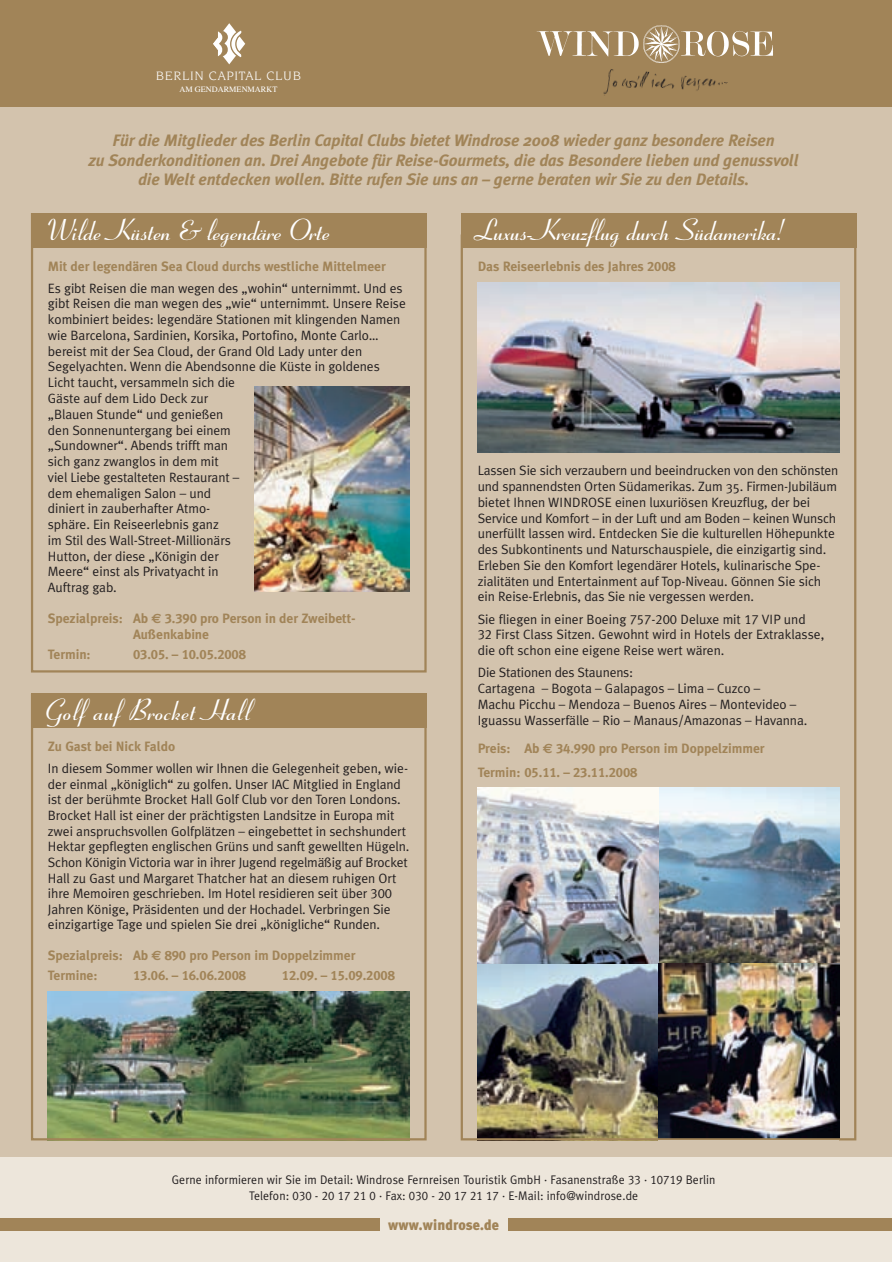
<style>
.page{position:relative;width:892px;height:1262px;background:#fff}
.page>*{position:absolute;margin:0;border:0;box-sizing:border-box;transform-origin:0 0}
.t1{font:700 30px "Ribbon 131 BT";letter-spacing:-.005em;color:#fff}
.t2{font:700 30px "Ribbon 131 BT";letter-spacing:.02em;color:#fff}
.t3{font:italic 700 16.5px/19.8px "Meta Plus";letter-spacing:-.01em;color:#a18458;text-align:center}
.t4{font:900 14.7px "Meta Plus";letter-spacing:.01em;color:#a18458;scale:.95 1}
.t5{font:13.5px/15.8px "Meta Plus Normal";letter-spacing:-.005em;color:#231f20}
.t6{font:700 13.5px/20px "Meta Plus";letter-spacing:-.005em;color:#a18458}
.t7{font:13.5px "Meta Plus Bold Caps";letter-spacing:-.005em;color:#a18458}
.t8{font:13.2px "Novarese";letter-spacing:.05em;color:#fff}
.t9{font:12.45px/15.9px "Meta Plus Normal";letter-spacing:.01em;color:#231f20;text-align:center;scale:.95 1}
.t10{font:8.25px "Times";color:#fff}
.s1{font-family:"Euro Sans"}
.s2{font-family:"Meta Plus Bold Caps";font-weight:400}
.s3{font-family:"Meta Plus Normal Caps"}
.s4{font-family:"Meta Plus";font-weight:700}
</style>
<div class="page">
<img style="left:0;top:0;width:891px;height:1261px">
<p class="t8" style="left:156px;top:70px;width:146px">BERLIN CAPITAL CLUB</p>
<p class="t10" style="left:179px;top:86px;width:99px">AM GENDARMENMARKT</p>
<p class="t3" style="left:88px;top:131px;width:711px">Für die Mitglieder des Berlin Capital Clubs bietet Windrose 2008 wieder ganz besondere Reisen<br>zu Sonderkonditionen an. Drei Angebote für Reise-Gourmets, die das Besondere lieben und genussvoll die Welt entdecken wollen. Bitte rufen Sie uns an – gerne beraten wir Sie zu den Details.</p>
<h1 class="t1" style="left:48px;top:220px;width:286px">Wilde Küsten &amp; legendäre Orte</h1>
<h1 class="t1" style="left:477px;top:220px;width:309px">Luxus-Kreuzflug durch Südamerika!</h1>
<p class="t6" style="left:48px;top:257px;width:339px">Mit der legendären Sea Cloud durchs westliche Mittelmeer</p>
<p class="t5" style="left:48px;top:281px;width:359px">Es gibt Reisen die man wegen des „wohin“ unternimmt. Und es gibt Reisen die man wegen des „wie“ unternimmt. Unsere Reise kombiniert beides: legendäre Stationen mit klingenden Namen wie Barcelona, Sardinien, Korsika, Portofino, Monte Carlo… bereist mit der Sea Cloud, der Grand Old Lady unter den Segelyachten. Wenn die Abendsonne die Küste in goldenes Licht taucht, versammeln sich die<br>Gäste auf dem Lido Deck zur<br>„Blauen Stunde“ und genießen<br>den Sonnenuntergang bei einem<br>„Sundowner“. Abends trifft man<br>sich ganz zwanglos in dem mit<br>viel Liebe gestalteten Restaurant –<br>dem ehemaligen Salon – und<br>diniert in zauberhafter Atmo-<br>sphäre. Ein Reiseerlebnis ganz<br>im Stil des Wall-Street-Millionärs<br>Hutton, der diese „Königin der<br>Meere“ einst als Privatyacht in<br>Auftrag gab.</p>
<p class="t6" style="left:133px;top:611px;width:224px;line-height:15.8px;text-indent:-85px">Spezialpreis: Ab <span class="s1">€</span> <span class="s2">3.390</span> pro Person in der Zweibett-<br>Außenkabine</p>
<p class="t6" style="left:48px;top:645px;width:44px">Termin<span class="s2">:</span></p>
<p class="t7" style="left:133px;top:646px;width:114px">03.05. – 10.05.2008</p>
<h1 class="t2" style="left:48px;top:700px;width:207px">Golf auf Brocket Hall</h1>
<p class="t6" style="left:48px;top:737px;width:129px">Zu Gast bei Nick Faldo</p>
<p class="t5" style="left:48px;top:761px;width:363px">In diesem Sommer wollen wir Ihnen die Gelegenheit geben, wie&shy;der einmal „königlich“ zu golfen. Unser IAC Mitglied in England ist der berühmte Brocket Hall Golf Club vor den Toren Londons.<br>Brocket Hall ist einer der prächtigsten Landsitze in Europa mit zwei anspruchsvollen Golfplätzen – eingebettet in sechshundert Hektar gepflegten englischen Grüns und sanft gewellten Hügeln.<br>Schon Königin Victoria war in ihrer Jugend regelmäßig auf Brocket Hall zu Gast und Margaret Thatcher hat an diesem ruhigen Ort ihre Memoiren geschrieben. Im Hotel residieren seit über <span class="s3">300<br></span>Jahren Könige, Präsidenten und der Hochadel. Verbringen Sie einzigartige Tage und spielen Sie drei „königliche“ Runden.</p>
<p class="t6" style="left:48px;top:946px;width:309px">Spezialpreis: Ab <span class="s1">€</span> <span class="s2">890</span> pro Person im Doppelzimmer<br>Termine<span class="s2">:</span></p>
<p class="t7" style="left:133px;top:967px;width:114px">13.06. – 16.06.2008</p>
<p class="t7" style="left:282px;top:967px;width:114px">12.09. – 15.09.2008</p>
<p class="t6" style="left:477px;top:257px;width:199px">Das Reiseerlebnis des Jahres <span class="s2">2008</span></p>
<p class="t5" style="left:477px;top:464px;width:362px">Lassen Sie sich verzaubern und beeindrucken von den schönsten und spannendsten Orten Südamerikas. Zum 35. Firmen-Jubiläum bietet Ihnen WINDROSE einen luxuriösen Kreuzflug, der bei Service und Komfort – in der Luft und am Boden – keinen Wunsch unerfüllt lassen wird. Entdecken Sie die kulturellen Höhepunkte des Subkontinents und Naturschauspiele, die einzigartig sind.<br>Erleben Sie den Komfort legendärer Hotels, kulinarische Spe&shy;zialitäten und Entertainment auf Top-Niveau. Gönnen Sie sich ein Reise-Erlebnis, das Sie nie vergessen werden.</p>
<p class="t5" style="left:477px;top:612px;width:348px">Sie fliegen in einer Boeing <span class="s3">757-200</span> Deluxe mit <span class="s3">17</span> VIP und<br><span class="s3">32</span> First Class Sitzen. Gewohnt wird in Hotels der Extraklasse, die oft schon eine eigene Reise wert wären.</p>
<p class="t5" style="left:477px;top:665px;width:331px">Die Stationen des Staunens:<br>Cartagena – Bogota – Galapagos – Lima – Cuzco –<br>Machu Picchu – Mendoza – Buenos Aires – Montevideo – Iguassu Wasserfälle – Rio – Manaus/Amazonas – Havanna.</p>
<p class="t6" style="left:477px;top:739px;width:288px">Preis: Ab <span class="s1">€</span> <span class="s2">34.990</span> pro Person im Doppelzimmer</p>
<p class="t7" style="left:477px;top:764px;width:161px"><span class="s4">Termin:</span> 05.11. – 23.11.2008</p>
<p class="t9" style="left:172px;top:1172px;width:573px">Gerne informieren wir Sie im Detail: Windrose Fernreisen Touristik GmbH · Fasanenstraße <span class="s3">33</span> · <span class="s3">10719</span> Berlin<br>Telefon: <span class="s3">030 - 20 17 21 0</span> · Fax: <span class="s3">030 - 20 17 21 17</span> · E-Mail: info@windrose.de</p>
<p class="t4" style="left:388px;top:1218px;width:118px">www.windrose.de</p>
</div>
